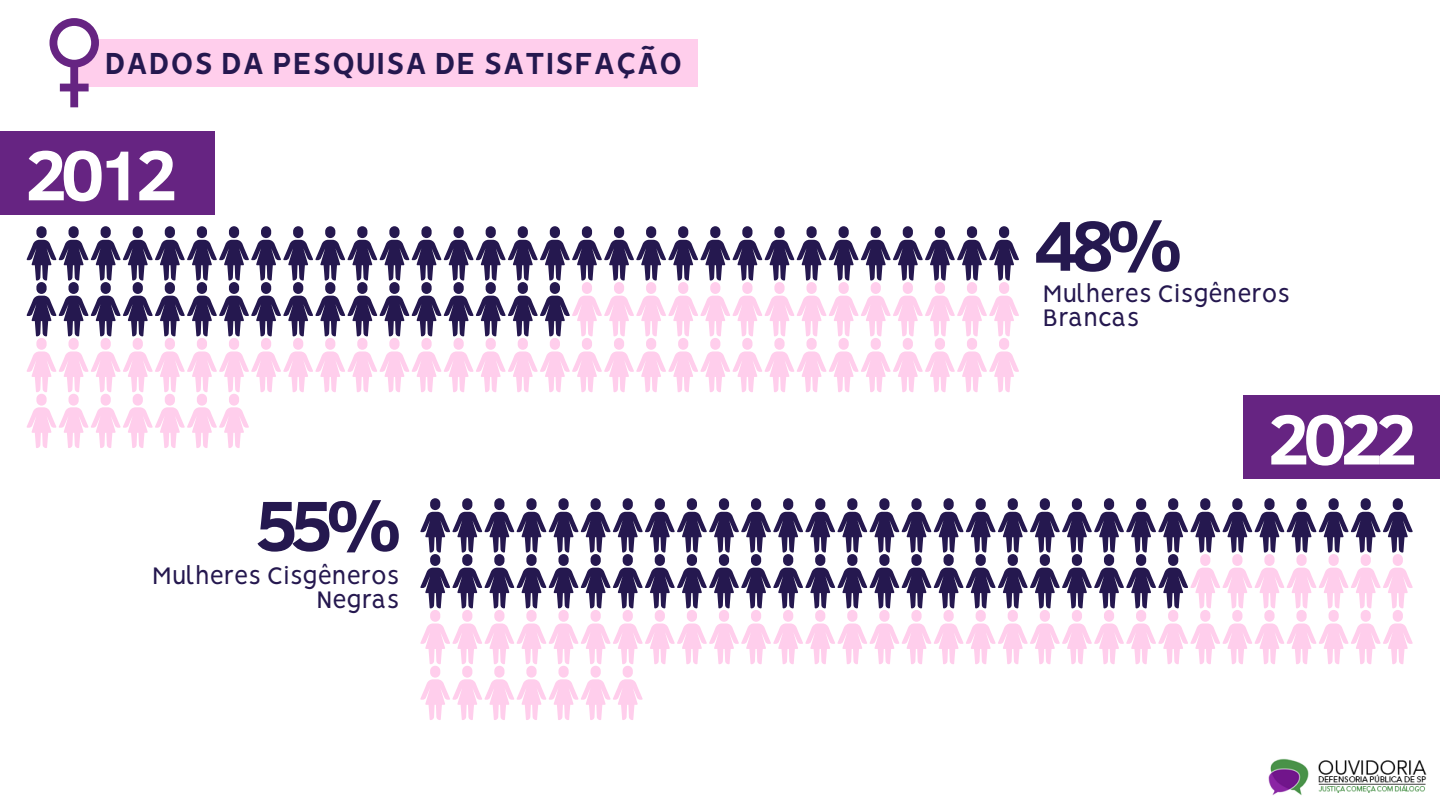
<style>
.page{position:relative;width:1440px;height:810px;background:#fff}
.page>*{position:absolute;margin:0;border:0;box-sizing:border-box;transform-origin:0 0}
.t1{font:700 72px "Clear Sans";letter-spacing:-.1em;color:#fff}
.t2{font:700 72px "Clear Sans";color:#25184f}
.t3{font:38.6px "RTL Sondos Bold";color:#25184f}
.t4{font:30px/24px "RTL Sondos Regular";color:#25184f}
</style>
<div class="page">
<div style="left:74px;top:39px;width:623px;height:47px;background:#ffceec"></div>
<svg style="left:50px;top:18px;width:49px;height:89px"></svg>
<div style="left:0;top:131px;width:215px;height:84px;background:#662482"></div>
<div style="left:1243px;top:395px;width:197px;height:84px;background:#662482"></div>
<svg style="left:27px;top:226px;width:992px;height:55px"></svg>
<svg style="left:27px;top:282px;width:992px;height:166px"></svg>
<svg style="left:420px;top:498px;width:993px;height:55px"></svg>
<svg style="left:420px;top:554px;width:993px;height:166px"></svg>
<img style="left:1268px;top:758px;width:159px;height:37px">
<p class="t3" style="left:105px;top:36px;width:580px">DADOS DA PESQUISA DE SATISFAÇÃO</p>
<h1 class="t1" style="left:25px;top:123px;width:154px">2012</h1>
<h1 class="t2" style="left:256px;top:473px;width:148px">55%</h1>
<p class="t4" style="left:316px;top:584px;width:84px">Negras</p>
<p class="t4" style="left:152px;top:560px;width:249px">Mulheres Cisgêneros</p>
<h1 class="t2" style="left:1034px;top:193px;width:150px">48%</h1>
<p class="t4" style="left:1043px;top:278px;width:249px">Mulheres Cisgêneros<br>Brancas</p>
<h1 class="t1" style="left:1268px;top:387px;width:152px">2022</h1>
</div>
